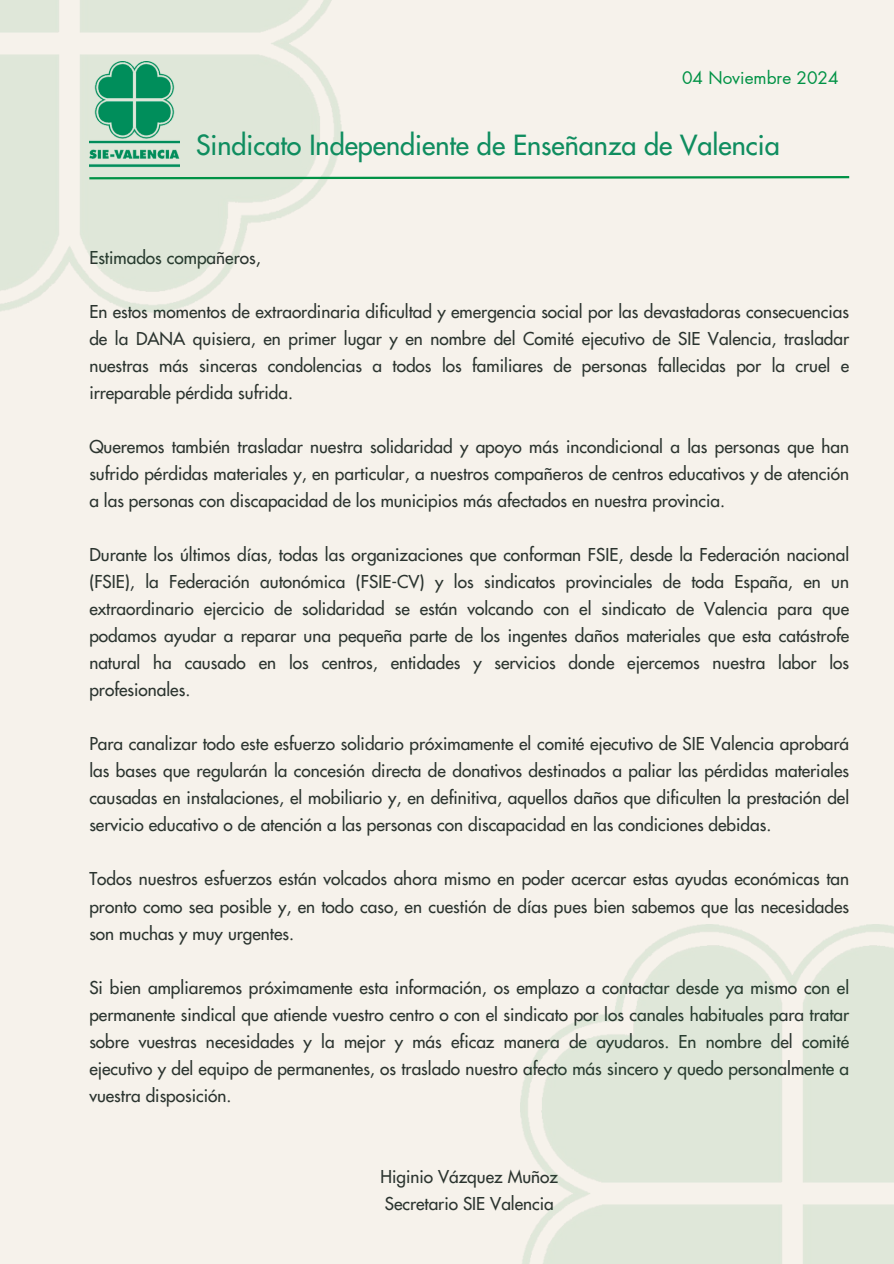
<style>
.page{position:relative;width:894px;height:1264px;background:#fff}
.page>*{position:absolute;margin:0;border:0;box-sizing:border-box;transform-origin:0 0}
.t1{font:500 27px "Futura Std";color:#0f8d5f}
.t2{font:500 17.25px/27px "Futura Std";color:#2b342f;text-align:justify}
.t3{font:17.1px "Futura LT Pro";color:#009245}
</style>
<div class="page">
<div style="left:0;top:0;width:893px;height:1263px;background:#f6f2eb"></div>
<img style="left:0;top:0;width:341px;height:313px">
<svg style="left:87px;top:175px;width:763px;height:5px"></svg>
<img style="left:89px;top:62px;width:90px;height:115px">
<h2 class="t3" style="left:681px;top:70px;width:158px">04 Noviembre 2024</h2>
<h2 class="t1" style="left:196px;top:133px;width:585px">Sindicato Independiente de Enseñanza de Valencia</h2>
<p class="t2" style="left:89px;top:245px;width:173px">Estimados compañeros,</p>
<p class="t2" style="left:89px;top:299px;width:761px">En estos momentos de extraordinaria dificultad y emergencia social por las devastadoras consecuencias de la DANA quisiera, en primer lugar y en nombre del Comité ejecutivo de SIE Valencia, trasladar nuestras más sinceras condolencias a todos los familiares de personas fallecidas por la cruel e irreparable pérdida sufrida.</p>
<p class="t2" style="left:89px;top:434px;width:761px">Queremos también trasladar nuestra solidaridad y apoyo más incondicional a las personas que han sufrido pérdidas materiales y, en particular, a nuestros compañeros de centros educativos y de atención a las personas con discapacidad de los municipios más afectados en nuestra provincia.</p>
<h1 class="t2" style="left:89px;top:542px;width:761px">Durante los últimos días, todas las organizaciones que conforman FSIE, desde la Federación nacional (FSIE), la Federación autonómica (FSIE-CV) y los sindicatos provinciales de toda España, en un extraordinario ejercicio de solidaridad se están volcando con el sindicato de Valencia para que podamos ayudar a reparar una pequeña parte de los ingentes daños materiales que esta catástrofe natural ha causado en los centros, entidades y servicios donde ejercemos nuestra labor los profesionales.</h1>
<h2 class="t2" style="left:89px;top:731px;width:761px">Para canalizar todo este esfuerzo solidario próximamente el comité ejecutivo de SIE Valencia aprobará las bases que regularán la concesión directa de donativos destinados a paliar las pérdidas materiales causadas en instalaciones, el mobiliario y, en definitiva, aquellos daños que dificulten la prestación del servicio educativo o de atención a las personas con discapacidad en las condiciones debidas.</h2>
<h2 class="t2" style="left:89px;top:866px;width:761px">Todos nuestros esfuerzos están volcados ahora mismo en poder acercar estas ayudas económicas tan pronto como sea posible y, en todo caso, en cuestión de días pues bien sabemos que las necesidades son muchas y muy urgentes.</h2>
<h2 class="t2" style="left:89px;top:974px;width:761px">Si bien ampliaremos próximamente esta información, os emplazo a contactar desde ya mismo con el permanente sindical que atiende vuestro centro o con el sindicato por los canales habituales para tratar sobre vuestras necesidades y la mejor y más eficaz manera de ayudaros. En nombre del comité ejecutivo y del equipo de permanentes, os traslado nuestro afecto más sincero y quedo personalmente a vuestra disposición.</h2>
<h2 class="t2" style="left:380px;top:1163px;width:179px">Higinio Vázquez Muñoz<br>Secretario SIE Valencia</h2>
</div>
